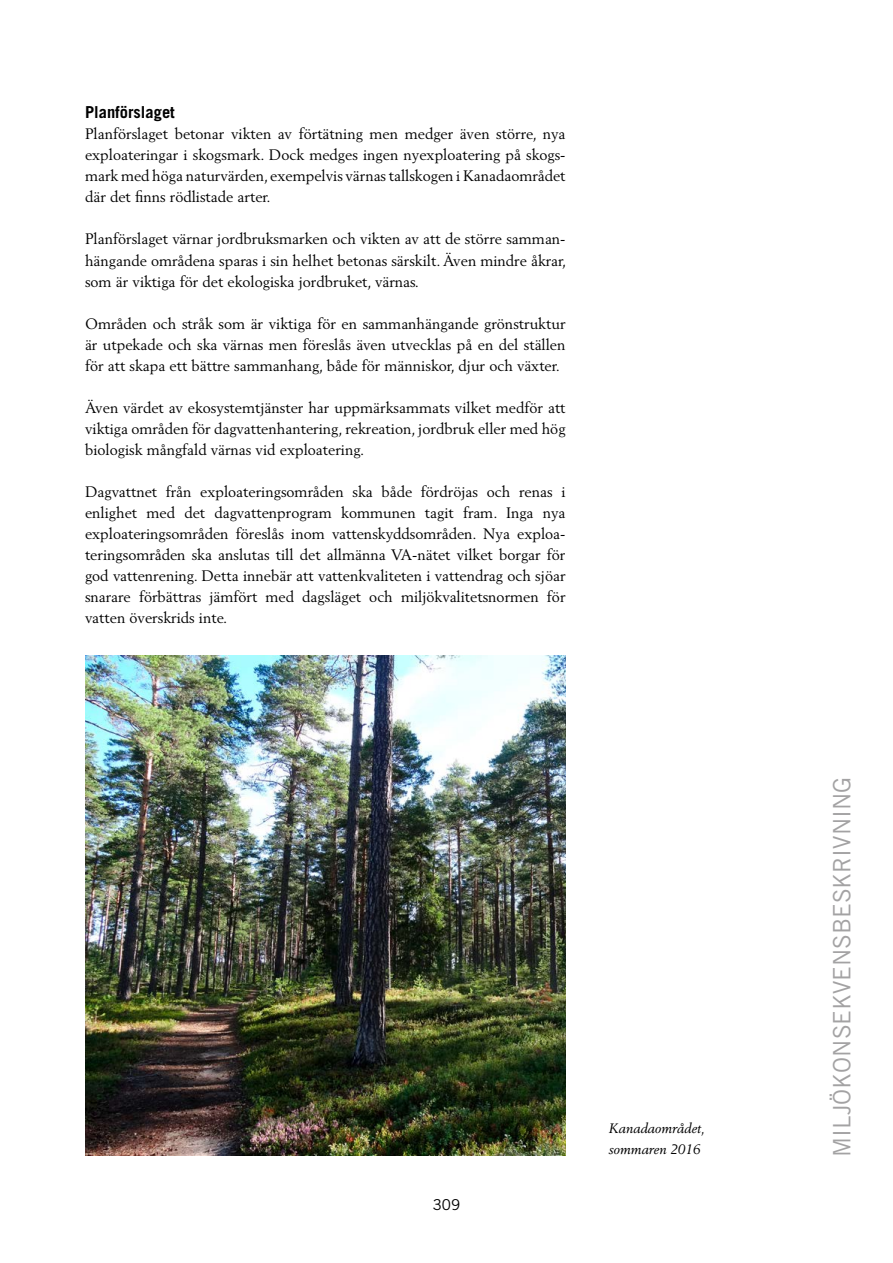
<style>
.page{position:relative;width:893px;height:1263px;background:#fff}
.page>*{position:absolute;margin:0;border:0;box-sizing:border-box;transform-origin:0 0}
.t1{font:24px "Trade Gothic LT Std";color:#a3a2a3}
.Rubrik_1_1_1{font:700 16.5px "Trade Gothic LT Std";color:#000}
.Löptext_utan_stödras{font:15px/21px "Berling LT Std";color:#000;text-align:justify}
.t2{font:15px "Trade Gothic LT Std";color:#000}
.Bildtext{font:italic 13.5px/21px "Berling LT Std";color:#000}
</style>
<div class="page">
<img style="left:85px;top:656px;width:481px;height:499px">
<h3 class="Rubrik_1_1_1" style="left:85px;top:102px;width:91px">Planförslaget</h3>
<p class="Löptext_utan_stödras" style="left:85px;top:123px;width:482px">Planförslaget betonar vikten av förtätning men medger även större, nya exploateringar i skogsmark. Dock medges ingen nyexploatering på skogs&shy;mark med höga naturvärden, exempelvis värnas tallskogen i Kanadaområdet där det finns rödlistade arter.</p>
<p class="Löptext_utan_stödras" style="left:85px;top:229px;width:483px">Planförslaget värnar jordbruksmarken och vikten av att de större samman&shy;hängande områdena sparas i sin helhet betonas särskilt. Även mindre åkrar, som är viktiga för det ekologiska jordbruket, värnas.</p>
<p class="Löptext_utan_stödras" style="left:85px;top:313px;width:482px">Områden och stråk som är viktiga för en sammanhängande grönstruktur är utpekade och ska värnas men föreslås även utvecklas på en del ställen för att skapa ett bättre sammanhang, både för människor, djur och växter.</p>
<p class="Löptext_utan_stödras" style="left:85px;top:397px;width:482px">Även värdet av ekosystemtjänster har uppmärksammats vilket medför att viktiga områden för dagvattenhantering, rekreation, jordbruk eller med hög biologisk mångfald värnas vid exploatering.</p>
<p class="Löptext_utan_stödras" style="left:85px;top:481px;width:482px">Dagvattnet från exploateringsområden ska både fördröjas och renas i enlighet med det dagvattenprogram kommunen tagit fram. Inga nya exploateringsområden föreslås inom vattenskyddsområden. Nya exploa&shy;teringsområden ska anslutas till det allmänna VA-nätet vilket borgar för god vattenrening. Detta innebär att vattenkvaliteten i vattendrag och sjöar snarare förbättras jämfört med dagsläget och miljökvalitetsnormen för vatten överskrids inte.</p>
<p class="t2" style="left:433px;top:1195px;width:29px">309</p>
<p class="Bildtext" style="left:609px;top:1118px;width:97px">Kanadaområdet, sommaren 2016</p>
<h1 class="t1" style="left:827px;top:1157px;width:382px;rotate:-90deg">MILJÖKONSEKVENSBESKRIVNING</h1>
</div>
